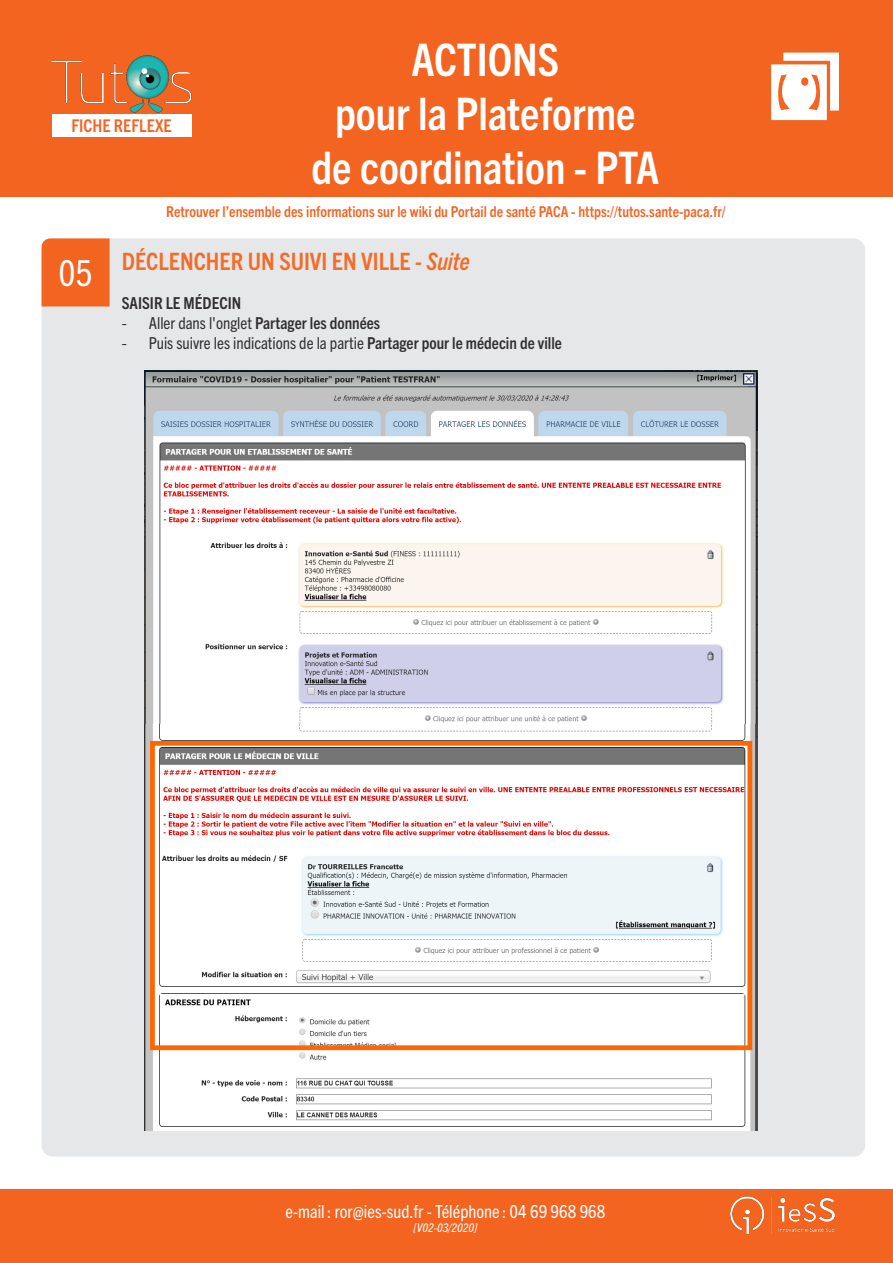
<style>
.page{position:relative;width:893px;height:1263px;background:#fff}
.page>*{position:absolute;margin:0;border:0;box-sizing:border-box;transform-origin:0 0}
.t1{font:700 condensed 45px/54px "Trade Gothic Next LT Pro";color:#fff;text-align:center}
.t2{font:condensed 36px "Trade Gothic Next LT Pro";color:#fff}
.t3{font:700 condensed 24px "Trade Gothic Next LT Pro";color:#f36c28}
.t4{font:condensed 18px "Trade Gothic Next LT Pro";color:#fff}
.t5{font:700 condensed 17.55px "Trade Gothic Next LT Pro";color:#f36421}
.t6{font:condensed 16.5px "Trade Gothic Next LT Pro";color:#312f30}
.t7{font:700 condensed 16.5px "Trade Gothic Next LT Pro";color:#312f30}
.t8{font:700 condensed 15px "Trade Gothic Next LT Pro";color:#f36421}
.t9{font:italic condensed 12px "Trade Gothic Next LT Pro";color:#fff}
.s1{font-style:italic}
.s2{font-family:"Myriad Pro";font-weight:400;font-stretch:normal}
.s3{font-weight:400}
.s4{font-family:"Myriad Pro";font-stretch:normal}
.s5{font-weight:700}
</style>
<div class="page">
<div style="left:0;top:0;width:893px;height:197px;background:#f36421"></div>
<svg style="left:771px;top:53px;width:68px;height:67px"></svg>
<div style="left:0;top:1189px;width:893px;height:74px;background:#f36421"></div>
<img style="left:730px;top:1196px;width:105px;height:39px">
<div style="left:52px;top:114px;width:139px;height:22px;background:#fff"></div>
<img style="left:51px;top:55px;width:141px;height:58px">
<div style="left:42px;top:238px;width:823px;height:918px;background:#e6e7e9;border-radius:11px"></div>
<div style="left:42px;top:238px;width:68px;height:68px;background:#f36421"></div>
<img style="left:145px;top:370px;width:612px;height:760px">
<p class="t5" style="left:71px;top:114px;width:102px">FICHE REFLEXE</p>
<h1 class="t1" style="left:311px;top:30px;width:349px">ACTIONS<br>pour la Plateforme de coordination - PTA</h1>
<p class="t2" style="left:58px;top:249px;width:36px">05</p>
<p class="t8" style="left:166px;top:201px;width:561px">Retrouver l’ensemble des informations sur le wiki du Portail de santé PACA - https://tutos.sante-paca.fr/</p>
<p class="t3" style="left:122px;top:245px;width:350px">DÉCLENCHER UN SUIVI EN VILLE <span class="s1">- Suite</span></p>
<p class="t7" style="left:122px;top:292px;width:121px">SAISIR LE MÉDECIN</p>
<p class="t7" style="left:122px;top:312px;width:260px"><span class="s2">-</span> <span class="s3">Aller dans l'onglet</span> Partager les données</p>
<p class="t6" style="left:122px;top:332px;width:442px"><span class="s4">-</span> Puis suivre les indications de la partie <span class="s5">Partager pour le médecin de ville</span></p>
<p class="t4" style="left:286px;top:1199px;width:321px">e-mail : ror@ies-sud.fr - Téléphone : 04 69 968 968</p>
<p class="t9" style="left:414px;top:1220px;width:65px">[V02-03/2020]</p>
</div>
